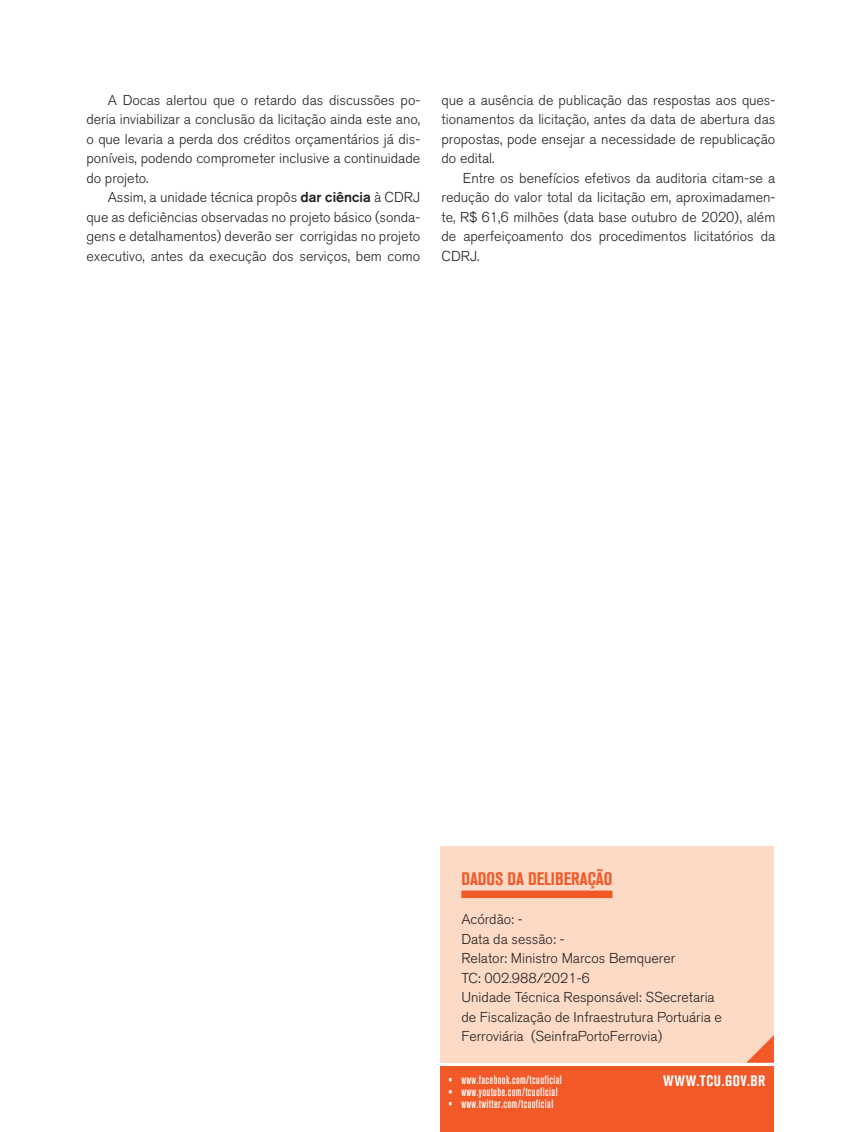
<style>
.page{position:relative;width:859px;height:1132px;background:#fff}
.page>*{position:absolute;margin:0;border:0;box-sizing:border-box;transform-origin:0 0}
.t1{font:700 condensed 18px "Akzidenz Grotesk BQ";color:#f15929}
.t2{font:700 condensed 15px "Akzidenz Grotesk BQ";letter-spacing:.04em;color:#fff}
.t3{font:300 14.25px/19.5px "Akzidenz Grotesk BQ";color:#231f20;text-align:justify}
.t4{font:12px "Akzidenz Grotesk BQ Md Cnd Alt";letter-spacing:.03em;color:#fff}
.s1{font-weight:500}
</style>
<div class="page">
<div style="left:440px;top:1066px;width:334px;height:65px;background:#f15929"></div>
<div style="left:440px;top:846px;width:334px;height:216px;background:#fddac6"></div>
<div style="left:461px;top:890px;width:151px;height:7px;background:#f15929"></div>
<svg style="left:747px;top:1035px;width:27px;height:27px"></svg>
<p class="t3" style="left:86px;top:90px;width:335px;text-indent:21px">A Docas alertou que o retardo das discussões po&shy;deria inviabilizar a conclusão da licitação ainda este ano, o que levaria a perda dos créditos orçamentários já dis&shy;poníveis, podendo comprometer inclusive a continuidade do projeto.</p>
<p class="t3" style="left:86px;top:188px;width:335px;text-indent:21px">Assim, a unidade técnica propôs <span class="s1">dar ciência</span> à CDRJ que as deficiências observadas no projeto básico (sonda&shy;gens e detalhamentos) deverão ser corrigidas no projeto executivo, antes da execução dos serviços, bem como</p>
<p class="t3" style="left:441px;top:90px;width:335px">que a ausência de publicação das respostas aos ques&shy;tionamentos da licitação, antes da data de abertura das propostas, pode ensejar a necessidade de republicação do edital.</p>
<p class="t3" style="left:441px;top:168px;width:335px;text-indent:21px">Entre os benefícios efetivos da auditoria citam-se a redução do valor total da licitação em, aproximadamen&shy;te, R$ 61,6 milhões (data base outubro de 2020), além de aperfeiçoamento dos procedimentos licitatórios da CDRJ.</p>
<p class="t1" style="left:461px;top:868px;width:153px">DADOS DA DELIBERAÇÃO</p>
<p class="t3" style="left:461px;top:909px;width:262px;text-align:left">Acórdão: -<br>Data da sessão: -<br>Relator: Ministro Marcos Bemquerer<br>TC: 002.988/2021-6<br>Unidade Técnica Responsável: SSecretaria de Fiscalização de Infraestrutura Portuária e<br>Ferroviária (SeinfraPortoFerrovia)</p>
<p class="t4" style="left:449px;top:1072px;width:115px">• www.facebook.com/tcuoficial</p>
<p class="t2" style="left:663px;top:1071px;width:104px">WWW.TCU.GOV.BR</p>
<p class="t4" style="left:449px;top:1084px;width:111px">• www.youtube.com/tcuoficial</p>
<p class="t4" style="left:449px;top:1096px;width:106px">• www.twitter.com/tcuoficial</p>
</div>
